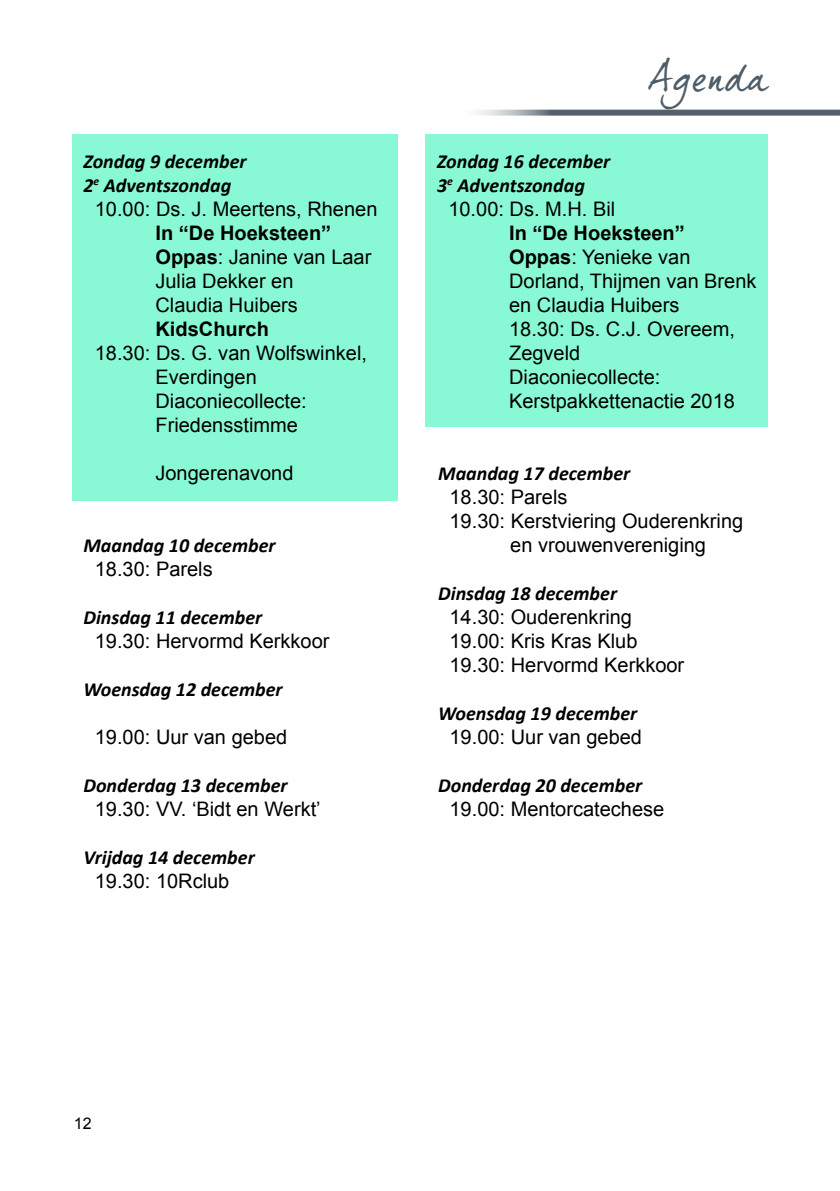
<style>
.page{position:relative;width:840px;height:1191px;background:#fff}
.page>*{position:absolute;margin:0;border:0;box-sizing:border-box;transform-origin:0 0}
.t1{font:40px "Dear Joe 5 CASUAL";letter-spacing:-.02em;color:#4f5d68}
.t2{font:20px/24px "Arial";color:#000}
.t3{font:italic 700 20px/24px "Calibri";color:#000}
.t4{font:700 20px "Arial";color:#000}
.t5{font:16px "Arial";color:#000}
.s1{font-weight:700}
</style>
<div class="page">
<svg style="left:478px;top:110px;width:361px;height:6px;background:#717c85"></svg>
<div style="left:72px;top:135px;width:325px;height:366px;background:#88f9d4"></div>
<div style="left:425px;top:135px;width:342px;height:292px;background:#88f9d4"></div>
<p class="t3" style="left:83px;top:148px;width:165px">Zondag 9 december<br>2<sup>e</sup> Adventszondag</p>
<p class="t2" style="left:95px;top:197px;width:284px">10.00: Ds. J. Meertens, Rhenen</p>
<p class="t2" style="left:155px;top:221px;width:217px"><span class="s1">In “De Hoeksteen”<br>Oppas</span>: Janine van Laar<br>Julia Dekker en<br>Claudia Huibers</p>
<p class="t4" style="left:155px;top:316px;width:115px">KidsChurch</p>
<p class="t2" style="left:155px;top:341px;width:213px;text-indent:-61px">18.30: Ds. G. van Wolfswinkel,<br>Everdingen<br>Diaconiecollecte:<br>Friedensstimme</p>
<p class="t2" style="left:155px;top:461px;width:139px">Jongerenavond</p>
<p class="t3" style="left:83px;top:532px;width:193px">Maandag 10 december</p>
<p class="t2" style="left:95px;top:557px;width:119px">18.30: Parels</p>
<p class="t3" style="left:83px;top:604px;width:180px">Dinsdag 11 december</p>
<p class="t2" style="left:95px;top:629px;width:236px">19.30: Hervormd Kerkkoor</p>
<p class="t3" style="left:83px;top:676px;width:200px">Woensdag 12 december</p>
<p class="t2" style="left:95px;top:725px;width:194px">19.00: Uur van gebed</p>
<p class="t3" style="left:83px;top:772px;width:205px">Donderdag 13 december</p>
<p class="t2" style="left:95px;top:797px;width:227px">19.30: VV. ‘Bidt en Werkt’</p>
<p class="t3" style="left:83px;top:844px;width:173px">Vrijdag 14 december</p>
<p class="t2" style="left:95px;top:869px;width:136px">19.30: 10Rclub</p>
<h1 class="t1" style="left:647px;top:52px;width:122px">Agenda</h1>
<p class="t3" style="left:437px;top:148px;width:175px">Zondag 16 december<br>3<sup>e</sup> Adventszondag</p>
<p class="t2" style="left:448px;top:197px;width:168px">10.00: Ds. M.H. Bil</p>
<p class="t2" style="left:509px;top:221px;width:249px"><span class="s1">In “De Hoeksteen”<br>Oppas</span>: Yenieke van<br>Dorland, Thijmen van Brenk en Claudia Huibers<br>18.30: Ds. C.J. Overeem,<br>Zegveld<br>Diaconiecollecte:<br>Kerstpakkettenactie 2018</p>
<p class="t3" style="left:438px;top:460px;width:193px">Maandag 17 december</p>
<p class="t2" style="left:449px;top:485px;width:119px">18.30: Parels</p>
<p class="t2" style="left:449px;top:509px;width:295px">19.30: Kerstviering Ouderenkring</p>
<p class="t2" style="left:510px;top:533px;width:197px">en vrouwenvereniging</p>
<p class="t3" style="left:438px;top:580px;width:180px">Dinsdag 18 december</p>
<p class="t2" style="left:449px;top:605px;width:236px">14.30: Ouderenkring<br>19.00: Kris Kras Klub<br>19.30: Hervormd Kerkkoor</p>
<p class="t3" style="left:438px;top:700px;width:200px">Woensdag 19 december</p>
<p class="t2" style="left:449px;top:725px;width:194px">19.00: Uur van gebed</p>
<p class="t3" style="left:438px;top:772px;width:205px">Donderdag 20 december</p>
<p class="t2" style="left:449px;top:797px;width:216px">19.00: Mentorcatechese</p>
<p class="t5" style="left:74px;top:1112px;width:19px">12</p>
</div>
